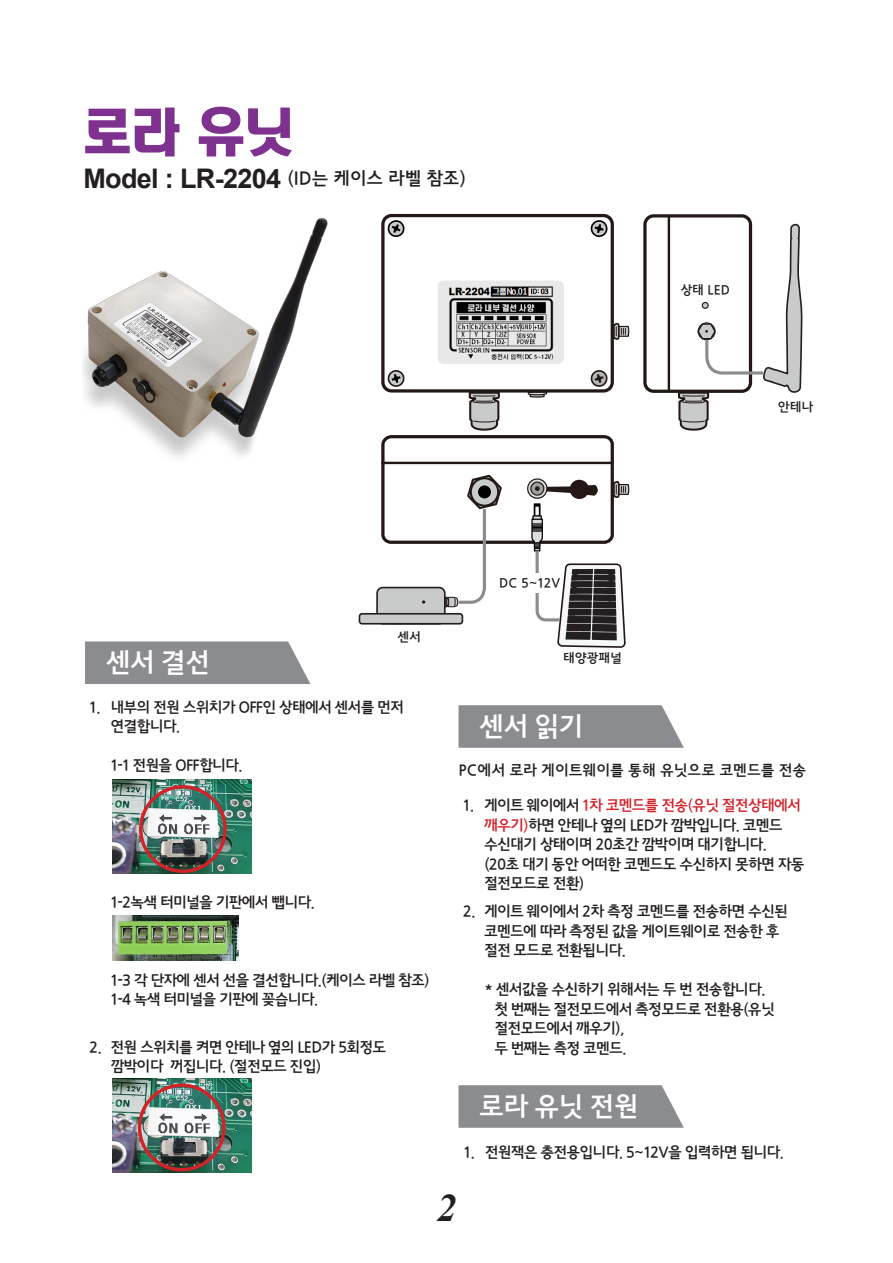
<style>
.page{position:relative;width:893px;height:1263px;background:#fff}
.page>*{position:absolute;margin:0;border:0;box-sizing:border-box;transform-origin:0 0}
.t1{font:italic 700 39px "Times New Roman";color:#231f20}
.t2{font:700 27px "Arial";letter-spacing:-.025em;color:#231f20}
.차례_견고딕_11{font:27px "Jeju Gothic";letter-spacing:-.025em;color:#fff}
.t3{font:15px/19.5px "Jeju Gothic";letter-spacing:-.05em;color:#231f20}
.t4{font:15px "Jeju Gothic";color:#231f20}
.t5{font:12.75px "Jeju Gothic";color:#231f20}
.s1{color:#d1232a}
</style>
<div class="page">
<div style="left:376px;top:587px;width:70px;height:37px;border:2px solid #231f20;border-radius:6px"></div>
<div style="left:359px;top:614px;width:103px;height:10px;background:#c9caca;border-radius:3px"></div>
<div style="left:359px;top:613px;width:104px;height:11px;border:2px solid #231f20;border-radius:3px"></div>
<img style="left:82px;top:217px;width:246px;height:240px">
<svg style="left:85px;top:108px;width:94px;height:48px"></svg>
<svg style="left:199px;top:107px;width:93px;height:50px"></svg>
<svg style="left:381px;top:214px;width:249px;height:434px"></svg>
<svg style="left:643px;top:214px;width:160px;height:217px"></svg>
<img style="left:113px;top:915px;width:125px;height:45px">
<div style="left:497px;top:573px;width:65px;height:20px;background:#fff"></div>
<svg style="left:85px;top:641px;width:225px;height:43px;background:#909295"></svg>
<svg style="left:458px;top:1085px;width:226px;height:43px;background:#919395"></svg>
<svg style="left:458px;top:705px;width:226px;height:43px;background:#919395"></svg>
<img style="left:112px;top:780px;width:140px;height:93px">
<div style="left:139px;top:785px;width:88px;height:88px;border:3px solid #d1232a;border-radius:50%"></div>
<img style="left:112px;top:1078px;width:140px;height:95px">
<div style="left:138px;top:1083px;width:88px;height:88px;border:3px solid #d1232a;border-radius:50%"></div>
<p class="t2" style="left:83px;top:160px;width:384px">Model : LR-2204 <sup>(ID는</sup> <sup>케이스</sup> <sup>라벨</sup> <sup>참조)</sup></p>
<p class="t5" style="left:680px;top:284px;width:51px">상태 LED</p>
<p class="t5" style="left:778px;top:401px;width:37px">안테나</p>
<p class="차례_견고딕_11" style="left:106px;top:649px;width:106px">센서 결선</p>
<p class="t5" style="left:397px;top:630px;width:25px">센서</p>
<p class="t5" style="left:499px;top:577px;width:63px">DC 5~12V</p>
<p class="t5" style="left:563px;top:652px;width:60px">태양광패널</p>
<p class="t3" style="left:111px;top:698px;width:295px;text-indent:-21px">1. 내부의 전원 스위치가 OFF인 상태에서 센서를 먼저 연결합니다.</p>
<p class="t3" style="left:111px;top:756px;width:134px">1-1 전원을 OFF합니다.</p>
<p class="t3" style="left:111px;top:893px;width:206px">1-2녹색 터미널을 기판에서 뺍니다.</p>
<p class="t3" style="left:111px;top:971px;width:321px">1-3 각 단자에 센서 선을 결선합니다.(케이스 라벨 참조)<br>1-4 녹색 터미널을 기판에 꽂습니다.</p>
<p class="t3" style="left:111px;top:1038px;width:277px;text-indent:-21px">2. 전원 스위치를 켜면 안테나 옆의 LED가 5회정도 깜박이다 꺼집니다. (절전모드 진입)</p>
<p class="차례_견고딕_11" style="left:479px;top:713px;width:106px">센서 읽기</p>
<p class="t4" style="left:458px;top:763px;width:349px">PC에서 로라 게이트웨이를 통해 유닛으로 코멘드를 전송</p>
<p class="t3" style="left:484px;top:797px;width:322px;text-indent:-21px">1. 게이트 웨이에서 <span class="s1">1차 코멘드를 전송(유닛 절전상태에서 깨우기)</span>하면 안테나 옆의 LED가 깜박입니다. 코멘드 수신대기 상태이며 20초간 깜박이며 대기합니다. (20초 대기 동안 어떠한 코멘드도 수신하지 못하면 자동 절전모드로 전환)</p>
<p class="t3" style="left:484px;top:903px;width:305px;text-indent:-21px">2. 게이트 웨이에서 2차 측정 코멘드를 전송하면 수신된 코멘드에 따라 측정된 값을 게이트웨이로 전송한 후 절전 모드로 전환됩니다.</p>
<p class="t3" style="left:494px;top:981px;width:282px;text-indent:-10px">* 센서값을 수신하기 위해서는 두 번 전송합니다. 첫 번째는 절전모드에서 측정모드로 전환용(유닛 절전모드에서 깨우기),<br>두 번째는 측정 코멘드.</p>
<p class="차례_견고딕_11" style="left:479px;top:1093px;width:161px">로라 유닛 전원</p>
<p class="t3" style="left:463px;top:1143px;width:322px">1. 전원잭은 충전용입니다. 5~12V을 입력하면 됩니다.</p>
<h1 class="t1" style="left:437px;top:1180px;width:21px">2</h1>
</div>
